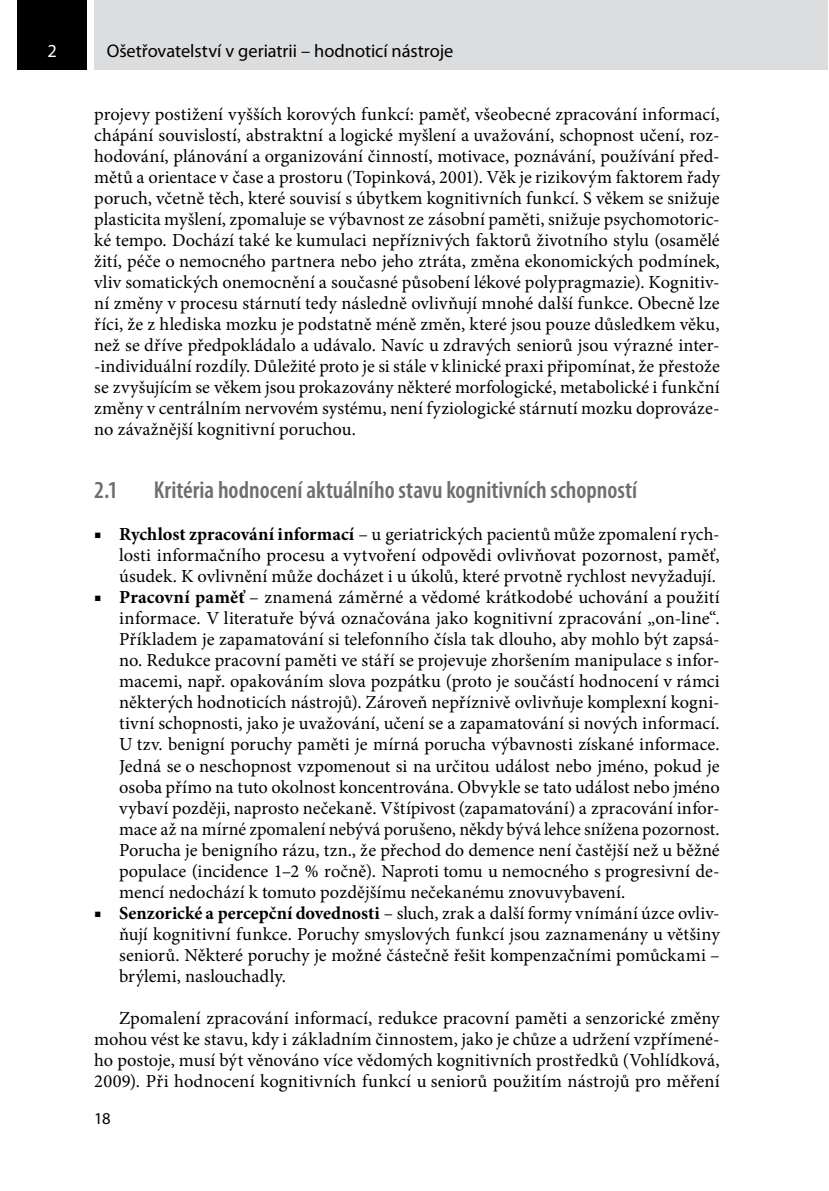
<style>
.page{position:relative;width:829px;height:1191px;background:#fff}
.page>*{position:absolute;margin:0;border:0;box-sizing:border-box;transform-origin:0 0}
._2_2_nadpis{font:600 condensed 24.5px "Myriad Pro";color:#6d6e71}
.text{font:18.38px/21px "Minion Pro";color:#000;text-align:justify}
.text_1_nad{font:18.38px/21px "Minion Pro";letter-spacing:.005em;color:#000;text-align:justify}
.t1{font:18.38px "Myriad Pro";letter-spacing:-.005em;color:#000}
.t2{font:18.38px "Myriad Pro";color:#fff}
.t3{font:16.62px "Myriad Pro";color:#000}
.s1{font-weight:700}
</style>
<div class="page">
<div style="left:94px;top:0;width:733px;height:69px;background:#dcddde"></div>
<div style="left:17px;top:0;width:70px;height:69px;background:#000"></div>
<p class="t2" style="left:47px;top:40px;width:11px">2</p>
<p class="t1" style="left:107px;top:40px;width:348px">Ošetřovatelství v geriatrii – hodnoticí nástroje</p>
<p class="text" style="left:94px;top:104px;width:627px">projevy postižení vyšších korových funkcí: paměť, všeobecné zpracování informací, chápání souvislostí, abstraktní a logické myšlení a uvažování, schopnost učení, roz&shy;hodování, plánování a organizování činností, motivace, poznávání, používání před&shy;mětů a orientace v čase a prostoru (Topinková, 2001). Věk je rizikovým faktorem řady poruch, včetně těch, které souvisí s úbytkem kognitivních funkcí. S věkem se snižuje plasticita myšlení, zpomaluje se výbavnost ze zásobní paměti, snižuje psychomotoric&shy;ké tempo. Dochází také ke kumulaci nepříznivých faktorů životního stylu (osamělé žití, péče o nemocného partnera nebo jeho ztráta, změna ekonomických podmínek, vliv somatických onemocnění a současné působení lékové polypragmazie). Kognitiv&shy;ní změny v procesu stárnutí tedy následně ovlivňují mnohé další funkce. Obecně lze říci, že z hlediska mozku je podstatně méně změn, které jsou pouze důsledkem věku, než se dříve předpokládalo a udávalo. Navíc u zdravých seniorů jsou výrazné inter--individuální rozdíly. Důležité proto je si stále v klinické praxi připomínat, že přestože se zvyšujícím se věkem jsou prokazovány některé morfologické, metabolické i funkční změny v centrálním nervovém systému, není fyziologické stárnutí mozku doprováze&shy;no závažnější kognitivní poruchou.</p>
<p class="_2_2_nadpis" style="left:94px;top:475px;width:25px">2.1</p>
<p class="_2_2_nadpis" style="left:154px;top:475px;width:484px">Kritéria hodnocení aktuálního stavu kognitivních schopností</p>
<p class="text" style="left:119px;top:524px;width:602px;text-indent:-25px">■ <span class="s1">Rychlost zpracování informací</span> – u geriatrických pacientů může zpomalení rych&shy;losti informačního procesu a vytvoření odpovědi ovlivňovat pozornost, paměť, úsudek. K ovlivnění může docházet i u úkolů, které prvotně rychlost nevyžadují.</p>
<p class="text" style="left:119px;top:587px;width:602px;text-indent:-25px">■ <span class="s1">Pracovní paměť</span> – znamená záměrné a vědomé krátkodobé uchování a použití informace. V literatuře bývá označována jako kognitivní zpracování „on-line“.<br>Příkladem je zapamatování si telefonního čísla tak dlouho, aby mohlo být zapsá&shy;no. Redukce pracovní paměti ve stáří se projevuje zhoršením manipulace s infor&shy;macemi, např. opakováním slova pozpátku (proto je součástí hodnocení v rámci některých hodnoticích nástrojů). Zároveň nepříznivě ovlivňuje komplexní kogni&shy;tivní schopnosti, jako je uvažování, učení se a zapamatování si nových informací.<br>U tzv. benigní poruchy paměti je mírná porucha výbavnosti získané informace.<br>Jedná se o neschopnost vzpomenout si na určitou událost nebo jméno, pokud je osoba přímo na tuto okolnost koncentrována. Obvykle se tato událost nebo jméno vybaví později, naprosto nečekaně. Vštípivost (zapamatování) a zpracování infor&shy;mace až na mírné zpomalení nebývá porušeno, někdy bývá lehce snížena pozornost.<br>Porucha je benigního rázu, tzn., že přechod do demence není častější než u běžné populace (incidence 1–2 % ročně). Naproti tomu u nemocného s progresivní de&shy;mencí nedochází k tomuto pozdějšímu nečekanému znovuvybavení.</p>
<p class="text" style="left:119px;top:902px;width:602px;text-indent:-25px">■ <span class="s1">Senzorické a percepční dovednosti</span> – sluch, zrak a další formy vnímání úzce ovliv&shy;ňují kognitivní funkce. Poruchy smyslových funkcí jsou zaznamenány u většiny seniorů. Některé poruchy je možné částečně řešit kompenzačními pomůckami – brýlemi, naslouchadly.</p>
<p class="text_1_nad" style="left:94px;top:1007px;width:627px;text-indent:25px">Zpomalení zpracování informací, redukce pracovní paměti a senzorické změny mohou vést ke stavu, kdy i základním činnostem, jako je chůze a udržení vzpřímené&shy;ho postoje, musí být věnováno více vědomých kognitivních prostředků (Vohlídková, 2009). Při hodnocení kognitivních funkcí u seniorů použitím nástrojů pro měření</p>
<p class="t3" style="left:94px;top:1108px;width:18px">18</p>
</div>
